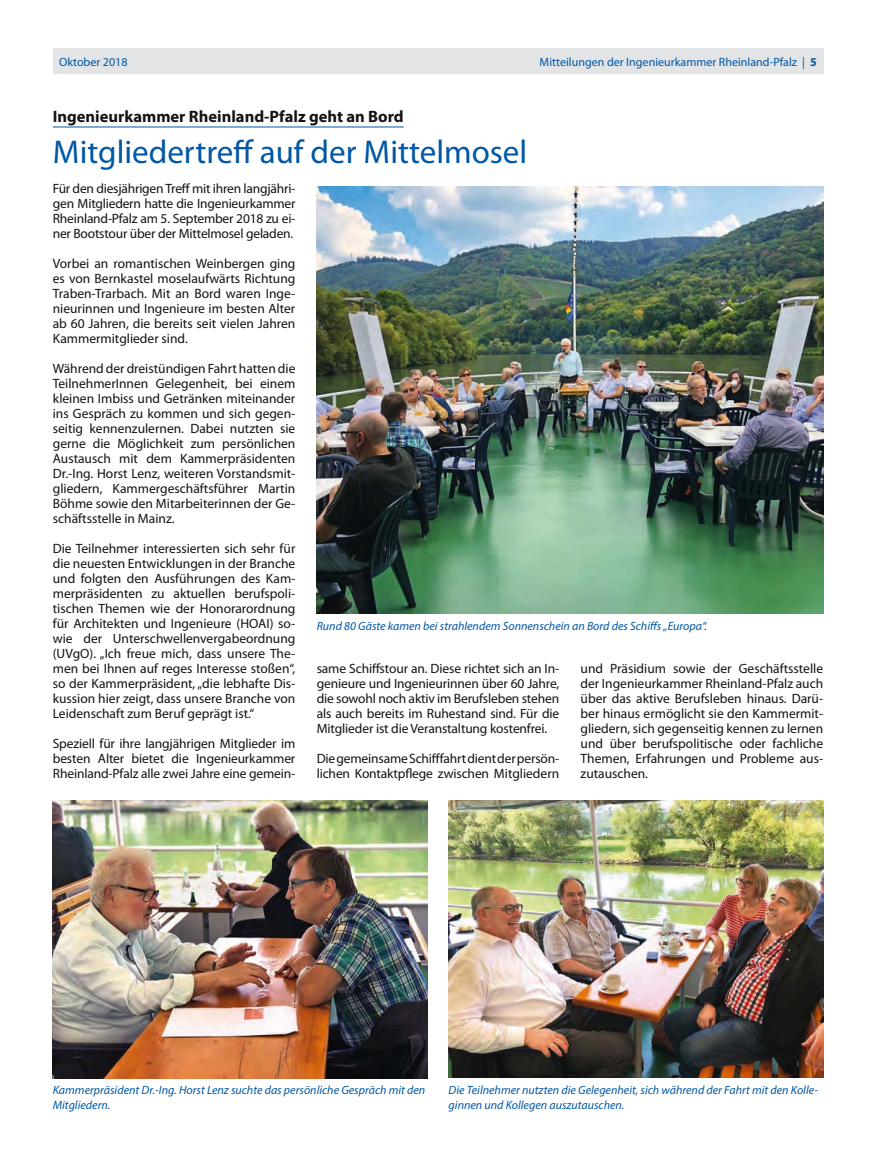
<style>
.page{position:relative;width:876px;height:1173px;background:#fff}
.page>*{position:absolute;margin:0;border:0;box-sizing:border-box;transform-origin:0 0}
.t1{font:33px "Myriad Pro";color:#0057a5}
.t2{font:700 16.5px "Myriad Pro";color:#141215}
.t3{font:13.5px/15px "Myriad Pro";letter-spacing:-.01em;color:#141215;text-align:justify}
.t4{font:italic 12px/15px "Myriad Pro";color:#0057a5}
.t5{font:12px "Myriad Pro";color:#0057a5}
.s1{font-weight:700}
</style>
<div class="page">
<div style="left:53px;top:49px;width:769px;height:25px;background:#e3e4e5"></div>
<hr style="left:53px;top:127px;width:350px;height:1px;background:#0057a5">
<img style="left:316px;top:186px;width:506px;height:427px">
<img style="left:53px;top:801px;width:374px;height:277px">
<img style="left:448px;top:801px;width:374px;height:277px">
<p class="t5" style="left:59px;top:55px;width:70px">Oktober 2018</p>
<p class="t5" style="left:539px;top:55px;width:278px">Mitteilungen der Ingenieurkammer Rheinland-Pfalz | <span class="s1">5</span></p>
<p class="t2" style="left:53px;top:107px;width:352px">Ingenieurkammer Rheinland-Pfalz geht an Bord</p>
<h1 class="t1" style="left:53px;top:134px;width:476px">Mitgliedertreff auf der Mittelmosel</h1>
<p class="t3" style="left:53px;top:182px;width:244px">Für den diesjährigen Treff mit ihren langjähri&shy;gen Mitgliedern hatte die Ingenieurkammer Rheinland-Pfalz am 5. September 2018 zu ei&shy;ner Bootstour über der Mittelmosel geladen.</p>
<p class="t3" style="left:53px;top:257px;width:244px">Vorbei an romantischen Weinbergen ging es von Bernkastel moselaufwärts Richtung Traben-Trarbach. Mit an Bord waren Inge&shy;nieurinnen und Ingenieure im besten Alter ab 60 Jahren, die bereits seit vielen Jahren Kammermitglieder sind.</p>
<p class="t3" style="left:53px;top:362px;width:244px">Während der dreistündigen Fahrt hatten die TeilnehmerInnen Gelegenheit, bei einem kleinen Imbiss und Getränken miteinander ins Gespräch zu kommen und sich gegen&shy;seitig kennenzulernen. Dabei nutzten sie gerne die Möglichkeit zum persönlichen Austausch mit dem Kammerpräsidenten Dr.-Ing. Horst Lenz, weiteren Vorstandsmit&shy;gliedern, Kammergeschäftsführer Martin Böhme sowie den Mitarbeiterinnen der Ge&shy;schäftsstelle in Mainz.</p>
<p class="t3" style="left:53px;top:542px;width:244px">Die Teilnehmer interessierten sich sehr für die neuesten Entwicklungen in der Branche und folgten den Ausführungen des Kam&shy;merpräsidenten zu aktuellen berufspoli&shy;tischen Themen wie der Honorarordnung für Architekten und Ingenieure (HOAI) so&shy;wie der Unterschwellenvergabeordnung (UVgO). „Ich freue mich, dass unsere The&shy;men bei Ihnen auf reges Interesse stoßen“, so der Kammerpräsident, „die lebhafte Dis&shy;kussion hier zeigt, dass unsere Branche von Leidenschaft zum Beruf geprägt ist.“</p>
<p class="t3" style="left:53px;top:737px;width:244px">Speziell für ihre langjährigen Mitglieder im besten Alter bietet die Ingenieurkammer Rheinland-Pfalz alle zwei Jahre eine gemein-</p>
<p class="t4" style="left:316px;top:618px;width:391px">Rund 80 Gäste kamen bei strahlendem Sonnenschein an Bord des Schiffs „Europa“.</p>
<p class="t3" style="left:580px;top:662px;width:244px">und Präsidium sowie der Geschäftsstelle der Ingenieurkammer Rheinland-Pfalz auch über das aktive Berufsleben hinaus. Darü&shy;ber hinaus ermöglicht sie den Kammermit&shy;gliedern, sich gegenseitig kennen zu lernen und über berufspolitische oder fachliche Themen, Erfahrungen und Probleme aus&shy;zutauschen.</p>
<p class="t3" style="left:316px;top:662px;width:244px">same Schiffstour an. Diese richtet sich an In&shy;genieure und Ingenieurinnen über 60 Jahre, die sowohl noch aktiv im Berufsleben stehen als auch bereits im Ruhestand sind. Für die Mitglieder ist die Veranstaltung kostenfrei.</p>
<p class="t3" style="left:316px;top:752px;width:244px">Die gemeinsame Schifffahrt dient der persön&shy;lichen Kontaktpflege zwischen Mitgliedern</p>
<p class="t4" style="left:53px;top:1082px;width:374px">Kammerpräsident Dr.-Ing. Horst Lenz suchte das persönliche Gespräch mit den<br>Mitgliedern.</p>
<p class="t4" style="left:448px;top:1082px;width:371px">Die Teilnehmer nutzten die Gelegenheit, sich während der Fahrt mit den Kolle&shy;ginnen und Kollegen auszutauschen.</p>
</div>
